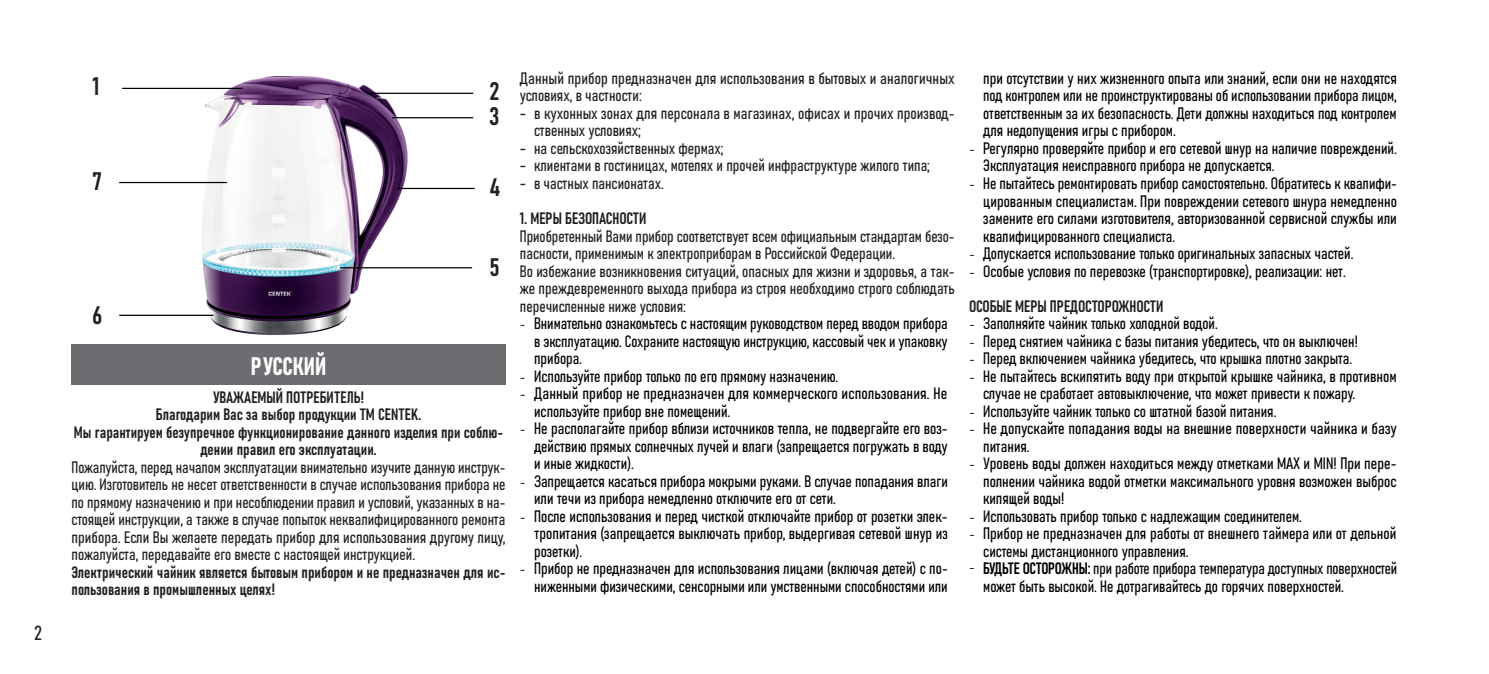
<style>
.page{position:relative;width:1489px;height:674px;background:#fff}
.page>*{position:absolute;margin:0;border:0;box-sizing:border-box;transform-origin:0 0}
.t1{font:25px "Bahnschrift";letter-spacing:-.005em;color:#fff}
.t2{font:25px "Bahnschrift";color:#231f20}
.t3{font:20px "Bahnschrift";color:#231f20}
.t4{font:16.25px/17.5px "Bahnschrift";color:#000002}
.t5{font:16.25px/17.5px "Bahnschrift";color:#231f20}
.s1{font-family:"Helvetica Neue Cyr"}
.s2{font-family:"Minion Pro"}
.s3{color:#231f20}
</style>
<div class="page">
<img style="left:198px;top:76px;width:213px;height:259px">
<div style="left:71px;top:344px;width:435px;height:41px;background:#6c6d70"></div>
<hr style="left:397px;top:188px;width:77px;height:1px;background:#000">
<hr style="left:122px;top:88px;width:120px;height:1px;background:#000">
<hr style="left:369px;top:93px;width:104px;height:1px;background:#000">
<hr style="left:119px;top:182px;width:108px;height:1px;background:#000">
<hr style="left:119px;top:314px;width:94px;height:2px;background:#000">
<hr style="left:340px;top:267px;width:132px;height:1px;background:#000">
<hr style="left:392px;top:117px;width:81px;height:1px;background:#000">
<p class="t3" style="left:34px;top:617px;width:10px">2</p>
<h1 class="t2" style="left:92px;top:67px;width:8px">1</h1>
<h1 class="t2" style="left:489px;top:72px;width:11px">2</h1>
<h1 class="t2" style="left:92px;top:162px;width:11px">7</h1>
<h1 class="t2" style="left:92px;top:295px;width:11px">6</h1>
<h1 class="t2" style="left:489px;top:97px;width:11px">3</h1>
<h1 class="t2" style="left:489px;top:168px;width:12px">4</h1>
<h1 class="t2" style="left:489px;top:248px;width:12px">5</h1>
<h1 class="t1" style="left:251px;top:347px;width:77px">РУССКИЙ</h1>
<p class="t5" style="left:213px;top:387px;width:152px">УВАЖАЕМЫЙ ПОТРЕБИТЕЛЬ!</p>
<p class="t5" style="left:156px;top:404px;width:267px">Благодарим Вас за выбор продукции ТМ CENTEK.</p>
<p class="t5" style="left:74px;top:422px;width:431px">Мы гарантируем безупречное функционирование данного изделия при соблю-</p>
<p class="t5" style="left:200px;top:439px;width:178px">дении правил его эксплуатации.</p>
<p class="t5" style="left:72px;top:457px;width:435px">Пожалуйста, перед началом эксплуатации внимательно изучите данную инструк-</p>
<p class="t5" style="left:72px;top:474px;width:435px">цию. Изготовитель не несет ответственности в случае использования прибора не</p>
<p class="t5" style="left:72px;top:492px;width:435px">по прямому назначению и при несоблюдении правил и условий, указанных в на-</p>
<p class="t5" style="left:72px;top:509px;width:435px">стоящей инструкции, а также в случае попыток неквалифицированного ремонта</p>
<p class="t5" style="left:72px;top:527px;width:435px">прибора. Если Вы желаете передать прибор для использования другому лицу,</p>
<p class="t5" style="left:72px;top:544px;width:345px">пожалуйста, передавайте его вместе с настоящей инструкцией.</p>
<p class="t5" style="left:72px;top:562px;width:435px">Электрический чайник является бытовым прибором и не предназначен для ис-</p>
<p class="t5" style="left:72px;top:579px;width:205px">пользования в промышленных целях!</p>
<p class="t5" style="left:520px;top:68px;width:436px">Данный прибор предназначен для использования в бытовых и аналогичных условиях, в частности:</p>
<p class="t5" style="left:534px;top:103px;width:422px;text-indent:-14px"><span class="s1">-</span> в кухонных зонах для персонала в магазинах, офисах и прочих производ&shy;ственных условиях;</p>
<p class="t5" style="left:520px;top:138px;width:205px"><span class="s1">-</span> на сельскохозяйственных фермах;</p>
<p class="t5" style="left:520px;top:156px;width:411px"><span class="s1">-</span> клиентами в гостиницах, мотелях и прочей инфраструктуре жилого типа;</p>
<p class="t5" style="left:520px;top:173px;width:145px"><span class="s1">-</span> в частных пансионатах.</p>
<p class="t5" style="left:520px;top:208px;width:436px">1. МЕРЫ БЕЗОПАСНОСТИ<br>Приобретенный Вами прибор соответствует всем официальным стандартам безо&shy;пасности, применимым к электроприборам в Российской Федерации.<br>Во избежание возникновения ситуаций, опасных для жизни и здоровья, а так&shy;же преждевременного выхода прибора из строя необходимо строго соблюдать перечисленные ниже условия:</p>
<p class="t4" style="left:534px;top:313px;width:415px;text-align:justify;text-indent:-14px"><span class="s2">-</span> Внимательно ознакомьтесь с настоящим руководством перед вводом прибора в эксплуатацию. Сохраните настоящую инструкцию, кассовый чек и упаковку прибора.</p>
<p class="t4" style="left:520px;top:366px;width:320px"><span class="s2">-</span> Используйте прибор только по его прямому назначению.</p>
<p class="t4" style="left:534px;top:383px;width:414px;text-indent:-14px"><span class="s2">-</span> Данный прибор не предназначен для коммерческого использования. Не используйте прибор вне помещений.</p>
<p class="t4" style="left:534px;top:418px;width:415px;text-align:justify;text-indent:-14px"><span class="s2">-</span> Не располагайте прибор вблизи источников тепла, не подвергайте его воз&shy;действию прямых солнечных лучей и влаги (запрещается погружать в воду и иные жидкости).</p>
<p class="t4" style="left:534px;top:471px;width:415px;text-indent:-14px"><span class="s2">-</span> Запрещается касаться прибора мокрыми руками. В случае попадания влаги или течи из прибора немедленно отключите его от сети.</p>
<p class="t4" style="left:534px;top:506px;width:415px;text-align:justify;text-indent:-14px"><span class="s2">-</span> После использования и перед чисткой отключайте прибор от розетки элек&shy;тропитания (запрещается выключать прибор, выдергивая сетевой шнур из розетки).</p>
<p class="t4" style="left:520px;top:558px;width:429px;text-align:right"><span class="s2">-</span> Прибор не предназначен для использования лицами (включая детей) с по&shy;ниженными физическими, сенсорными или умственными спо собностями или</p>
<p class="t4" style="left:983px;top:68px;width:415px;text-align:justify">при отсутствии у них жизненного опыта или знаний, если они не находятся под контролем или не проинструктированы об использовании прибора лицом, ответственным за их безопасность. Дети должны находиться под контролем для недопущения игры с прибором.</p>
<p class="t4" style="left:983px;top:138px;width:415px;text-indent:-14px"><span class="s2">-</span> Регулярно проверяйте прибор и его сетевой шнур на наличие повреждений.<br>Эксплуатация неисправного прибора не допускается.</p>
<p class="t4" style="left:983px;top:173px;width:415px;text-align:justify;text-indent:-14px"><span class="s2">-</span> Не пытайтесь ремонтировать прибор самостоятельно. Обратитесь к квалифи&shy;цированным специалистам. При повреждении сетевого шнура немедленно замените его силами изготовителя, авторизованной сервисной службы или квалифицированного специалиста.</p>
<p class="t4" style="left:969px;top:243px;width:386px"><span class="s2">-</span> Допускается использование только оригинальных запасных частей.</p>
<p class="t4" style="left:969px;top:252px;width:378px;line-height:35px"><span class="s2">-</span> Особые условия по перевозке (транспортировке), реализации: нет.<br><span class="s3">ОСОБЫЕ МЕРЫ ПРЕДОСТОРОЖНОСТИ</span></p>
<p class="t4" style="left:969px;top:313px;width:250px"><span class="s2">-</span> Заполняйте чайник только холодной водой.</p>
<p class="t4" style="left:969px;top:331px;width:390px"><span class="s2">-</span> Перед снятием чайника с базы питания убедитесь, что он выключен!</p>
<p class="t4" style="left:969px;top:348px;width:385px"><span class="s2">-</span> Перед включением чайника убедитесь, что крышка плотно закрыта.</p>
<p class="t4" style="left:983px;top:366px;width:415px;text-indent:-14px"><span class="s2">-</span> Не пытайтесь вскипятить воду при открытой крышке чайника, в противном случае не сработает автовыключение, что может привести к пожару.</p>
<p class="t4" style="left:969px;top:401px;width:309px"><span class="s2">-</span> Используйте чайник только со штатной базой питания.</p>
<p class="t4" style="left:983px;top:418px;width:415px;text-indent:-14px"><span class="s2">-</span> Не допускайте попадания воды на внешние поверхности чайника и базу питания.</p>
<p class="t4" style="left:983px;top:453px;width:415px;text-align:justify;text-indent:-14px"><span class="s2">-</span> Уровень воды должен находиться между отметками MAX и MIN! При пере&shy;полнении чайника водой отметки максимального уровня возможен выброс кипящей воды!</p>
<p class="t4" style="left:969px;top:506px;width:334px"><span class="s2">-</span> Использовать прибор только с надлежащим соединителем.</p>
<p class="t4" style="left:983px;top:523px;width:415px;text-indent:-14px"><span class="s2">-</span> Прибор не предназначен для работы от внешнего таймера или от дельной системы дистанционного управления.</p>
<p class="t4" style="left:983px;top:558px;width:415px;text-indent:-14px"><span class="s2">-</span> БУДЬТЕ ОСТОРОЖНЫ: при работе прибора температура доступных поверхностей может быть высокой. Не дотрагивайтесь до горячих поверхностей.</p>
</div>
